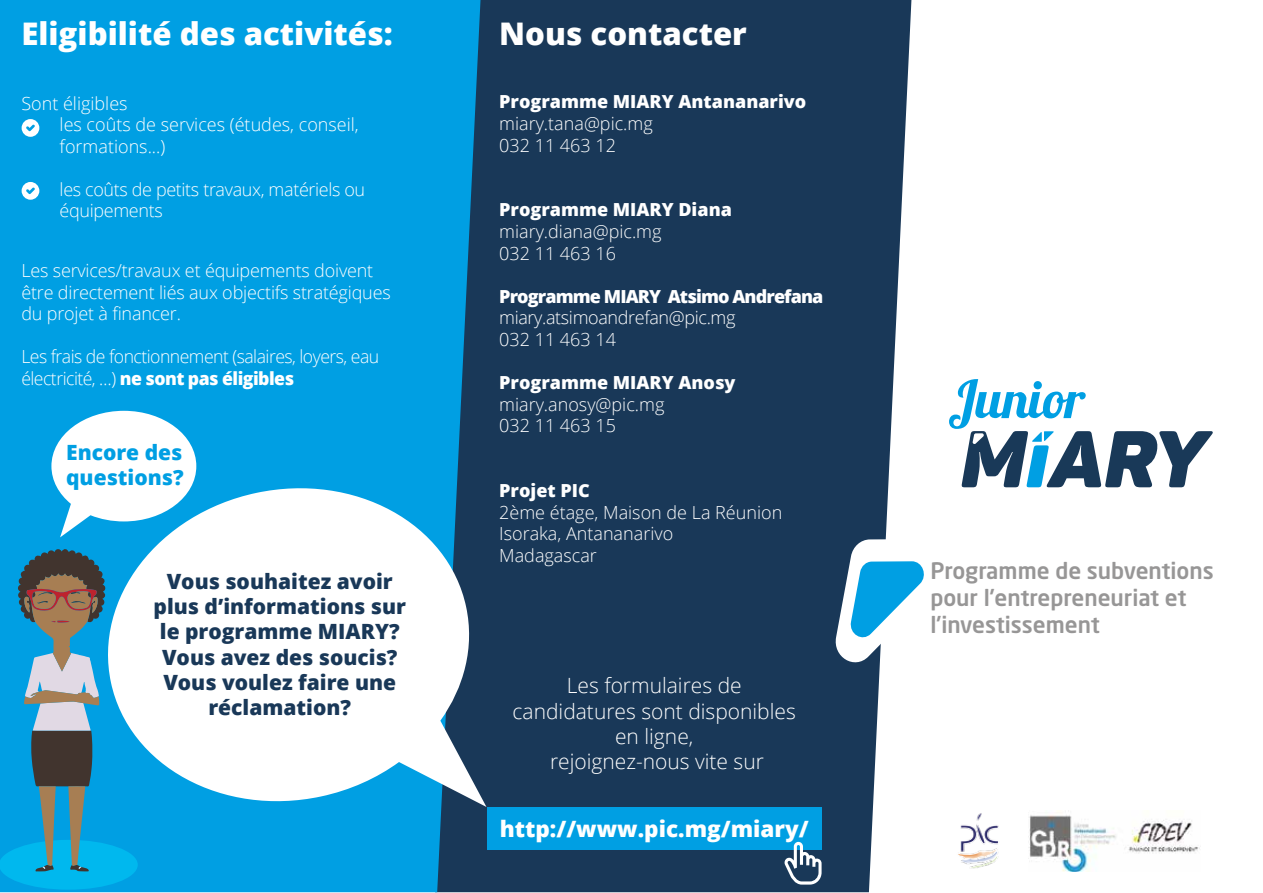
<style>
.page{position:relative;width:1263px;height:893px;background:#fff}
.page>*{position:absolute;margin:0;border:0;box-sizing:border-box;transform-origin:0 0}
.t1{font:52.05px "Lobster 1.3";color:#009fe3}
.t2{font:800 31.2px "Open Sans";color:#fff}
.t3{font:22.5px/27px "Neo Sans Std Medium TR";color:#979696}
.t4{font:800 22.5px "Open Sans";color:#fff}
.t5{font:800 21px/25.2px "Open Sans";color:#193858;text-align:center}
.t6{font:300 21px/25.2px "Open Sans";color:#fff;text-align:center}
.t7{font:800 21px/25.2px "Open Sans";color:#009fe3}
.t8{font:300 18px/21.6px "Open Sans";letter-spacing:-.01em;color:#fff}
.t9{font:300 18px/21.6px "Open Sans";letter-spacing:-.03em;color:#fff}
.t10{font:800 18px "Open Sans";color:#fff}
.t11{font:800 18px "Open Sans";letter-spacing:-.05em;color:#fff}
.s1{font-weight:800}
</style>
<div class="page">
<div style="left:480px;top:0;width:431px;height:892px;background:#193858"></div>
<div style="left:0;top:0;width:480px;height:892px;background:#009fe3"></div>
<svg style="left:961px;top:431px;width:252px;height:56px"></svg>
<svg style="left:832px;top:539px;width:92px;height:131px"></svg>
<img style="left:1028px;top:810px;width:172px;height:62px">
<img style="left:958px;top:813px;width:41px;height:56px">
<svg style="left:93px;top:472px;width:393px;height:345px"></svg>
<div style="left:487px;top:807px;width:334px;height:43px;background:#009fe3"></div>
<svg style="left:784px;top:842px;width:37px;height:43px"></svg>
<svg style="left:51px;top:411px;width:145px;height:126px"></svg>
<svg style="left:0;top:548px;width:138px;height:342px;background:#419abc"></svg>
<svg style="left:22px;top:119px;width:17px;height:18px"></svg>
<svg style="left:22px;top:182px;width:17px;height:18px"></svg>
<h2 class="t2" style="left:21px;top:10px;width:373px">Eligibilité des activités:</h2>
<p class="t8" style="left:60px;top:92px;width:301px;text-indent:-38px">Sont éligibles<br>les coûts de services (études, conseil, formations...)</p>
<p class="t8" style="left:60px;top:178px;width:307px">les coûts de petits travaux, matériels ou équipements</p>
<p class="t8" style="left:21px;top:259px;width:371px">Les services/travaux et équipements doivent être directement liés aux objectifs stratégiques du projet à financer.</p>
<p class="t9" style="left:21px;top:345px;width:359px">Les frais de fonctionnement (salaires, loyers, eau électricité, …) <span class="s1">ne sont pas éligibles</span></p>
<p class="t7" style="left:66px;top:439px;width:119px">Encore des questions?</p>
<p class="t5" style="left:154px;top:568px;width:254px">Vous souhaitez avoir plus d’informations sur le programme MIARY?<br>Vous avez des soucis?<br>Vous voulez faire une réclamation?</p>
<h2 class="t2" style="left:499px;top:10px;width:249px">Nous contacter</h2>
<p class="t10" style="left:499px;top:88px;width:309px">Programme MIARY Antananarivo</p>
<p class="t8" style="left:499px;top:112px;width:155px">miary.tana@pic.mg<br>032 11 463 12</p>
<p class="t10" style="left:499px;top:196px;width:234px">Programme MIARY Diana</p>
<p class="t8" style="left:499px;top:220px;width:164px">miary.diana@pic.mg<br>032 11 463 16</p>
<p class="t11" style="left:499px;top:283px;width:326px">Programme MIARY Atsimo Andrefana</p>
<p class="t8" style="left:499px;top:307px;width:238px">miary.atsimoandrefan@pic.mg<br>032 11 463 14</p>
<p class="t10" style="left:499px;top:369px;width:238px">Programme MIARY Anosy</p>
<p class="t8" style="left:499px;top:393px;width:167px">miary.anosy@pic.mg<br>032 11 463 15</p>
<p class="t10" style="left:499px;top:477px;width:92px">Projet PIC</p>
<p class="t8" style="left:499px;top:501px;width:285px">2ème étage, Maison de La Réunion<br>Isoraka, Antananarivo<br>Madagascar</p>
<p class="t6" style="left:513px;top:673px;width:285px">Les formulaires de candidatures sont disponibles en ligne,<br>rejoignez-nous vite sur</p>
<p class="t4" style="left:500px;top:812px;width:311px">http://www.pic.mg/miary/</p>
<h1 class="t1" style="left:948px;top:366px;width:139px">Junior</h1>
<p class="t3" style="left:930px;top:556px;width:285px">Programme de subventions pour l’entrepreneuriat et l’investissement</p>
</div>
